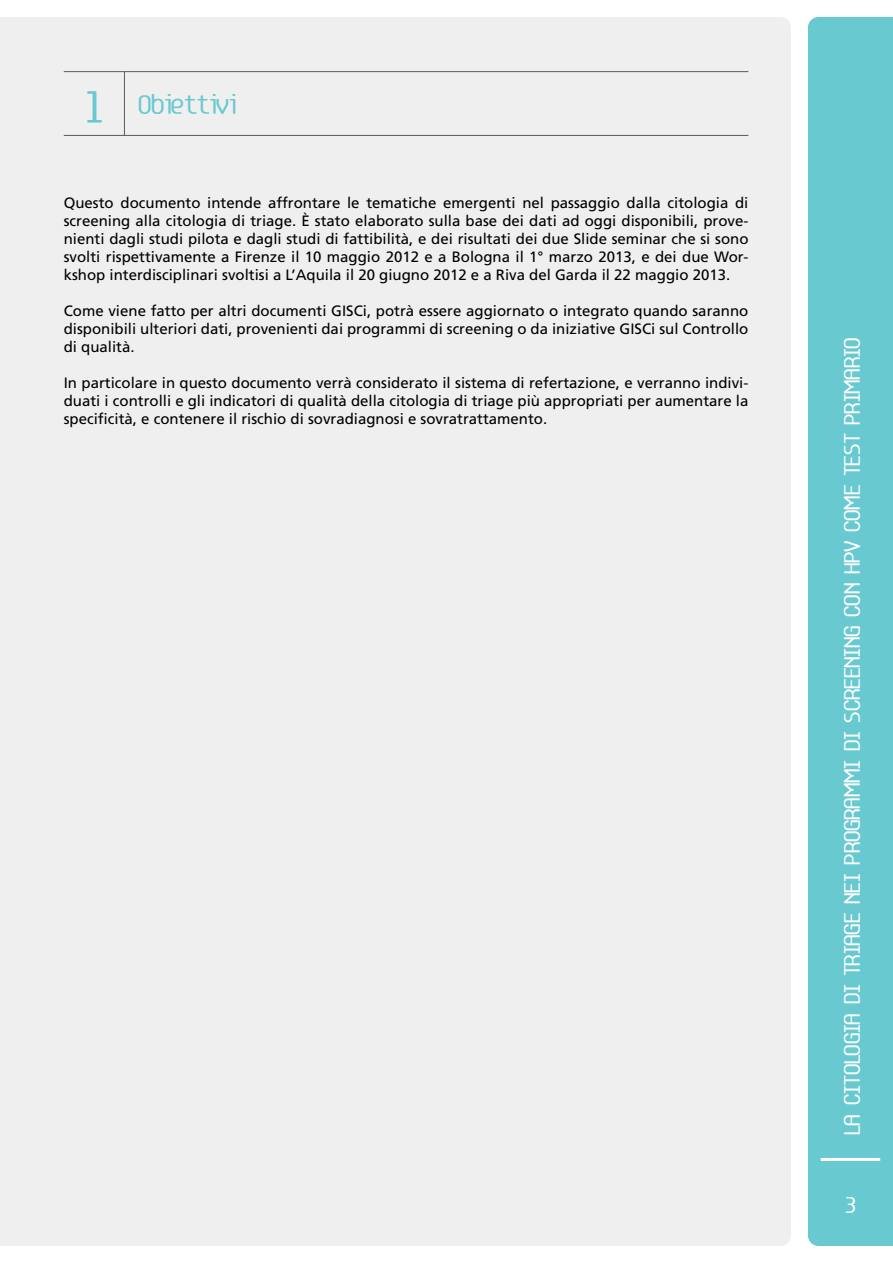
<style>
.page{position:relative;width:893px;height:1263px;background:#fff}
.page>*{position:absolute;margin:0;border:0;box-sizing:border-box;transform-origin:0 0}
.t1{font:21px "Base 5";color:#68c9d0}
.t2{font:18px "Base 5";color:#fff}
.t3{font:15px/18px "Frutiger";color:#000;text-align:justify}
.s1{font-size:36px}
</style>
<div class="page">
<div style="left:808px;top:17px;width:85px;height:1229px;background:#68c9d0"></div>
<hr style="left:821px;top:1158px;width:59px;height:3px;background:#fff">
<div style="left:0;top:17px;width:791px;height:1229px;background:#efeff0"></div>
<hr style="left:64px;top:71px;width:684px;height:1px;background:#58595b">
<hr style="left:64px;top:135px;width:684px;height:1px;background:#58595b">
<hr style="left:124px;top:72px;width:1px;height:63px;background:#58595b">
<h1 class="t1" style="left:86px;top:91px;width:151px"><span class="s1">1</span> Obiettivi</h1>
<p class="t3" style="left:64px;top:194px;width:686px">Questo documento intende affrontare le tematiche emergenti nel passaggio dalla citologia di screening alla citologia di triage. È stato elaborato sulla base dei dati ad oggi disponibili, prove&shy;nienti dagli studi pilota e dagli studi di fattibilità, e dei risultati dei due Slide seminar che si sono svolti rispettivamente a Firenze il 10 maggio 2012 e a Bologna il 1° marzo 2013, e dei due Wor&shy;kshop interdisciplinari svoltisi a L’Aquila il 20 giugno 2012 e a Riva del Garda il 22 maggio 2013.</p>
<p class="t3" style="left:64px;top:302px;width:686px">Come viene fatto per altri documenti GISCi, potrà essere aggiornato o integrato quando saranno disponibili ulteriori dati, provenienti dai programmi di screening o da iniziative GISCi sul Controllo di qualità.</p>
<p class="t3" style="left:64px;top:374px;width:686px">In particolare in questo documento verrà considerato il sistema di refertazione, e verranno indivi&shy;duati i controlli e gli indicatori di qualità della citologia di triage più appropriati per aumentare la specificità, e contenere il rischio di sovradiagnosi e sovratrattamento.</p>
<p class="t2" style="left:841px;top:1135px;width:799px;rotate:-90deg">LA CITOLOGIA DI TRIAGE NEI PROGRAMMI DI SCREENING CON HPV COME TEST PRIMARIO</p>
<p class="t2" style="left:845px;top:1194px;width:12px">3</p>
</div>
